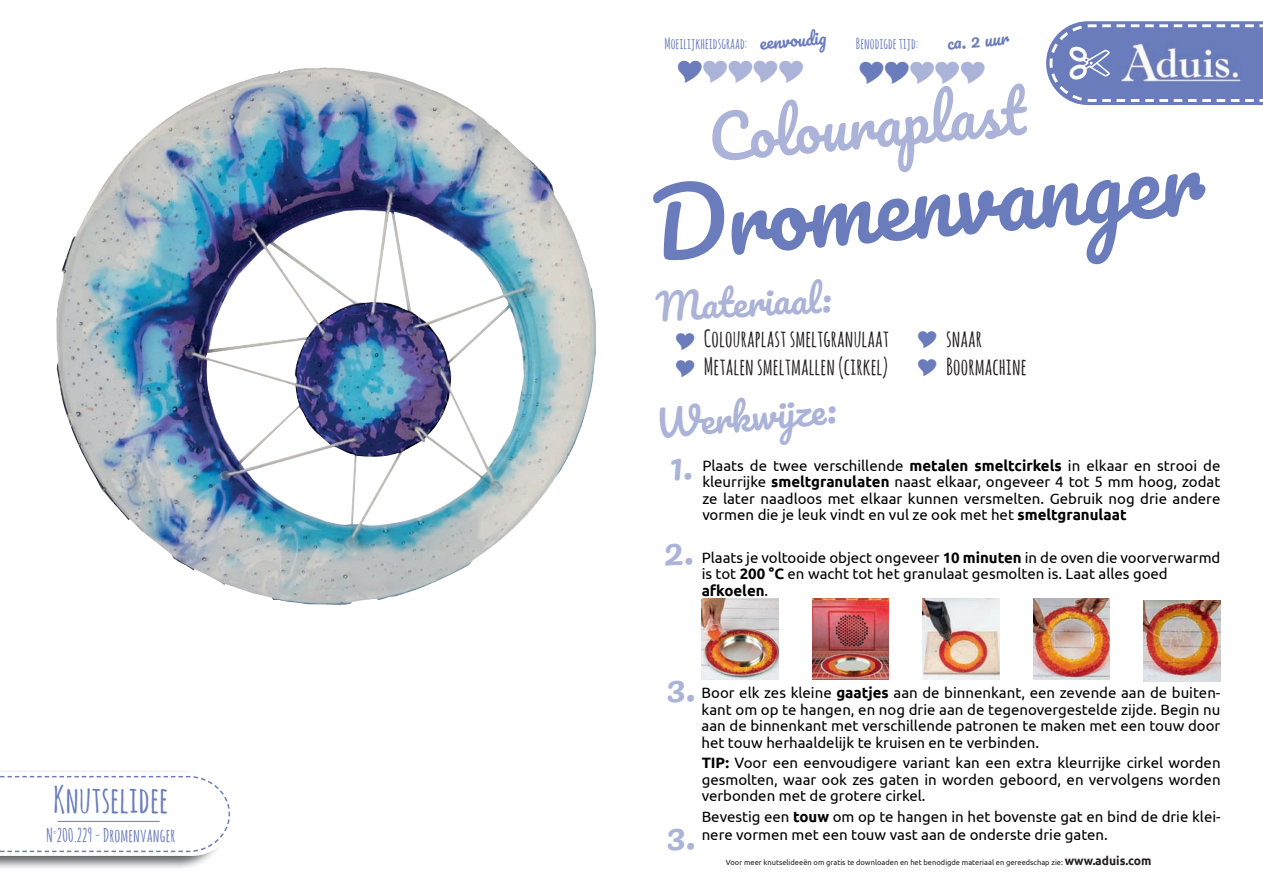
<style>
.page{position:relative;width:1263px;height:893px;background:#fff}
.page>*{position:absolute;margin:0;border:0;box-sizing:border-box;transform-origin:0 0}
.t1{font:90px "Pacifico";color:#6a7cbb}
.t2{font:58.95px "Pacifico";color:#abb3d8}
.t3{font:36.75px "Pacifico";color:#abb3d8}
.t4{font:700 36.45px "Amatic SC";color:#6a7cbb}
.t5{font:700 23.25px/27.9px "Amatic SC";color:#231f20}
.t6{font:700 18.45px "Amatic SC";color:#6a7cbb}
.t7{font:17.25px "Pacifico";color:#6a7cbb}
.t8{font:15px/16.5px "Ubuntu";color:#000;text-align:justify}
.t9{font:700 15px "Amatic SC";color:#6a7cbb}
.t10{font:7.5px "Ubuntu";color:#231f20}
.s1{font-weight:700}
.s2{font-weight:700;font-size:12px}
</style>
<div class="page">
<img style="left:56px;top:67px;width:540px;height:538px">
<svg style="left:0;top:772px;width:231px;height:84px"></svg>
<hr style="left:58px;top:821px;width:102px;height:1px;background:#6a7cbb">
<svg style="left:1046px;top:21px;width:217px;height:84px;background:#8392c5"></svg>
<img style="left:702px;top:598px;width:76px;height:81px">
<img style="left:812px;top:598px;width:77px;height:81px">
<img style="left:923px;top:598px;width:76px;height:81px">
<img style="left:1033px;top:598px;width:77px;height:81px">
<img style="left:1144px;top:601px;width:76px;height:80px">
<h3 class="t4" style="left:53px;top:773px;width:117px">Knutselidee</h3>
<p class="t6" style="left:46px;top:822px;width:131px">N<sup>°</sup>200.229 - Dromenvanger</p>
<p class="t9" style="left:664px;top:33px;width:84px">Moeilijkheidsgraad:</p>
<p class="t7" style="left:759px;top:34px;width:69px;rotate:-5deg">eenvoudig</p>
<p class="t9" style="left:856px;top:33px;width:64px">Benodigde tijd:</p>
<p class="t7" style="left:946px;top:34px;width:63px;rotate:-5deg">ca. 2 uur</p>
<h2 class="t2" style="left:706px;top:107px;width:318px;rotate:-5deg">Colouraplast</h2>
<h1 class="t1" style="left:647px;top:178px;width:552px;rotate:-5deg">Dromenvanger</h1>
<h3 class="t3" style="left:655px;top:287px;width:177px;rotate:-3deg">Materiaal:</h3>
<h3 class="t5" style="left:704px;top:324px;width:187px">Colouraplast smeltgranulaat<br>Metalen smeltmallen (cirkel)</h3>
<h3 class="t5" style="left:946px;top:324px;width:82px">snaar<br>Boormachine</h3>
<h3 class="t3" style="left:654px;top:405px;width:182px;rotate:-5deg">Werkwijze:</h3>
<p class="t8" style="left:702px;top:457px;width:520px">Plaats de twee verschillende <span class="s1">metalen smeltcirkels</span> in elkaar en strooi de kleurrijke <span class="s1">smeltgranulaten</span> naast elkaar, ongeveer 4 tot 5 mm hoog, zodat ze later naadloos met elkaar kunnen versmelten. Gebruik nog drie andere vormen die je leuk vindt en vul ze ook met het <span class="s1">smeltgranulaat</span></p>
<p class="t8" style="left:702px;top:548px;width:520px;text-align:left">Plaats je voltooide object ongeveer <span class="s1">10 minuten</span> in de oven die voorverwarmd is tot <span class="s1">200 °C</span> en wacht tot het granulaat gesmolten is. Laat alles goed <span class="s1">afkoelen</span>.</p>
<p class="t8" style="left:701px;top:684px;width:520px">Boor elk zes kleine <span class="s1">gaatjes</span> aan de binnenkant, een zevende aan de buiten&shy;kant om op te hangen, en nog drie aan de tegenovergestelde zijde. Begin nu aan de binnenkant met verschillende patronen te maken met een touw door het touw herhaaldelijk te kruisen en te verbinden.</p>
<p class="t8" style="left:702px;top:754px;width:520px"><span class="s1">TIP:</span> Voor een eenvoudigere variant kan een extra kleurrijke cirkel worden gesmolten, waar ook zes gaten in worden geboord, en vervolgens worden verbonden met de grotere cirkel.</p>
<p class="t8" style="left:702px;top:807px;width:520px;line-height:18px">Bevestig een <span class="s1">touw</span> om op te hangen in het bovenste gat en bind de drie klei&shy;nere vormen met een touw vast aan de onderste drie gaten.</p>
<p class="t10" style="left:726px;top:858px;width:427px">Voor meer knutselideeën om gratis te downloaden en het benodigde materiaal en gereedschap zie: <span class="s2">www.aduis.com</span></p>
</div>
